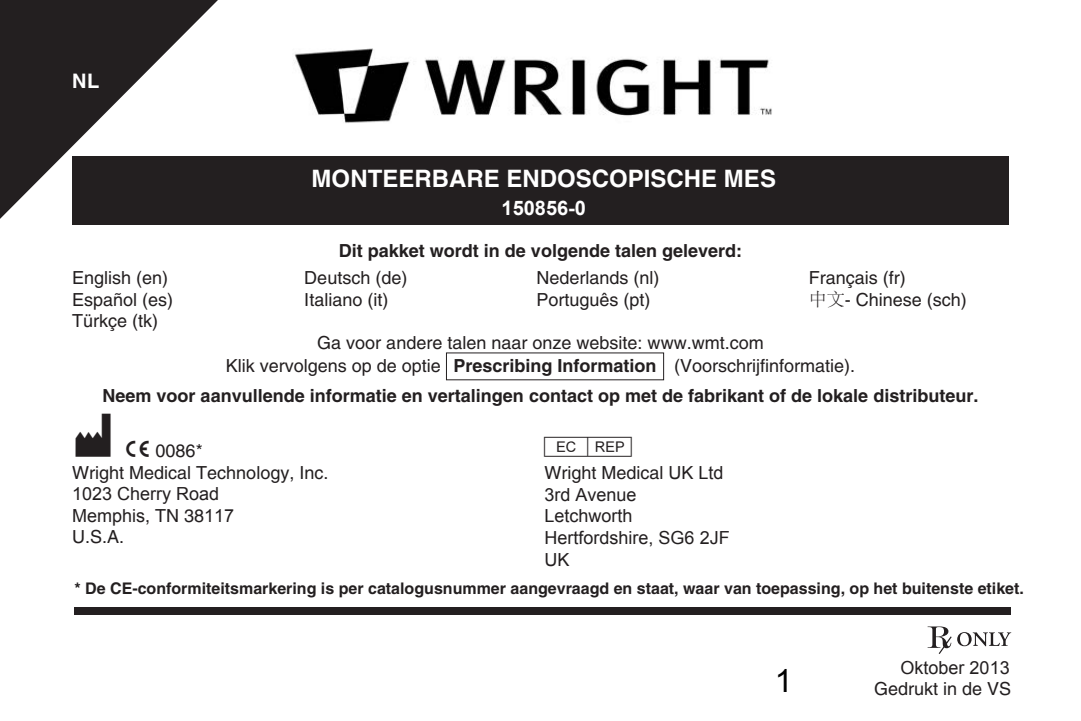
<style>
.page{position:relative;width:1081px;height:721px;background:#fff}
.page>*{position:absolute;margin:0;border:0;box-sizing:border-box;transform-origin:0 0}
.t1{font:48px "mdd en 980";color:#231f20}
.t2{font:32px "Arial";color:#000}
.t3{font:700 24px "Helvetica";color:#fff}
.t4{font:700 20px "Arial";color:#fff}
.t5{font:700 20px "Helvetica";color:#fff}
.t6{font:18px/21.2px "Helvetica";color:#231f20}
.t7{font:700 18px "Helvetica";color:#231f20}
.t8{font:18px/21.6px "Arial";color:#231f20}
.t9{font:18px "Arial";color:#231f20}
.t10{font:700 16px "Helvetica";color:#231f20}
.s1{font-family:"ST Song Std Light Acro"}
.s2{font-weight:700}
.s3{font-family:"Arial"}
.s4{font-family:"mdd en 980"}
.s5{font-family:"Helvetica"}
</style>
<div class="page">
<svg style="left:0;top:0;width:254px;height:225px;fill:#231f20"></svg>
<div style="left:72px;top:156px;width:936px;height:68px;background:#231f20"></div>
<svg style="left:927px;top:626px;width:83px;height:27px"></svg>
<div style="left:74px;top:606px;width:936px;height:8px;background:#231f20"></div>
<img style="left:294px;top:48px;width:478px;height:75px">
<p class="t5" style="left:72px;top:68px;width:29px">NL</p>
<h3 class="t3" style="left:311px;top:164px;width:466px">MONTEERBARE ENDOSCOPISCHE MES</h3>
<p class="t4" style="left:501px;top:195px;width:86px">150856-0</p>
<p class="t7" style="left:339px;top:239px;width:405px">Dit pakket wordt in de volgende talen geleverd:</p>
<p class="t6" style="left:72px;top:267px;width:98px">English (en)</p>
<p class="t6" style="left:304px;top:267px;width:105px">Deutsch (de)</p>
<p class="t6" style="left:536px;top:267px;width:125px">Nederlands (nl)</p>
<p class="t6" style="left:808px;top:267px;width:99px">Français (fr)</p>
<p class="t6" style="left:72px;top:288px;width:103px">Español (es)</p>
<p class="t6" style="left:304px;top:288px;width:86px">Italiano (it)</p>
<p class="t6" style="left:536px;top:288px;width:116px">Português (pt)</p>
<p class="t6" style="left:808px;top:288px;width:160px"><span class="s1">中文</span> - Chinese (sch)</p>
<p class="t6" style="left:72px;top:310px;width:88px">Türkçe (tk)</p>
<p class="t6" style="left:226px;top:330px;width:631px;line-height:23.6px;text-align:center">Ga voor andere talen naar onze website: www.wmt.com<br>Klik vervolgens op de optie <span class="s2">Prescribing Information</span> (Voorschrijfinformatie).</p>
<p class="t7" style="left:102px;top:385px;width:877px">Neem voor aanvullende informatie en vertalingen contact op met de fabrikant of de lokale distributeur.</p>
<h1 class="t1" style="left:72px;top:412px;width:41px">M</h1>
<h1 class="t1" style="left:540px;top:412px;width:99px">P</h1>
<p class="t6" style="left:544px;top:462px;width:181px">Wright Medical <span class="s3">UK Ltd</span></p>
<p class="t8" style="left:544px;top:483px;width:94px">3rd Avenue<br>Letchworth</p>
<p class="t6" style="left:72px;top:440px;width:258px;text-indent:53px"><span class="s4">C</span> 0086*<br>Wright Medical Technology, Inc.</p>
<p class="t8" style="left:72px;top:483px;width:164px">1023 Cherry Road<br>Memphis<span class="s5">, TN 38</span>117</p>
<p class="t6" style="left:72px;top:526px;width:54px">U.S.A.</p>
<p class="t8" style="left:544px;top:526px;width:187px">Hertfordshire, SG6 2JF<br>UK</p>
<p class="t10" style="left:74px;top:578px;width:950px">* De CE-conformiteitsmarkering is per catalogusnummer aangevraagd en staat, waar van toepassing, op het buitenste etiket.</p>
<h2 class="t2" style="left:774px;top:659px;width:19px">1</h2>
<p class="t9" style="left:900px;top:655px;width:111px">Oktober 2013</p>
<p class="t6" style="left:873px;top:677px;width:139px">Gedrukt in de VS</p>
</div>
